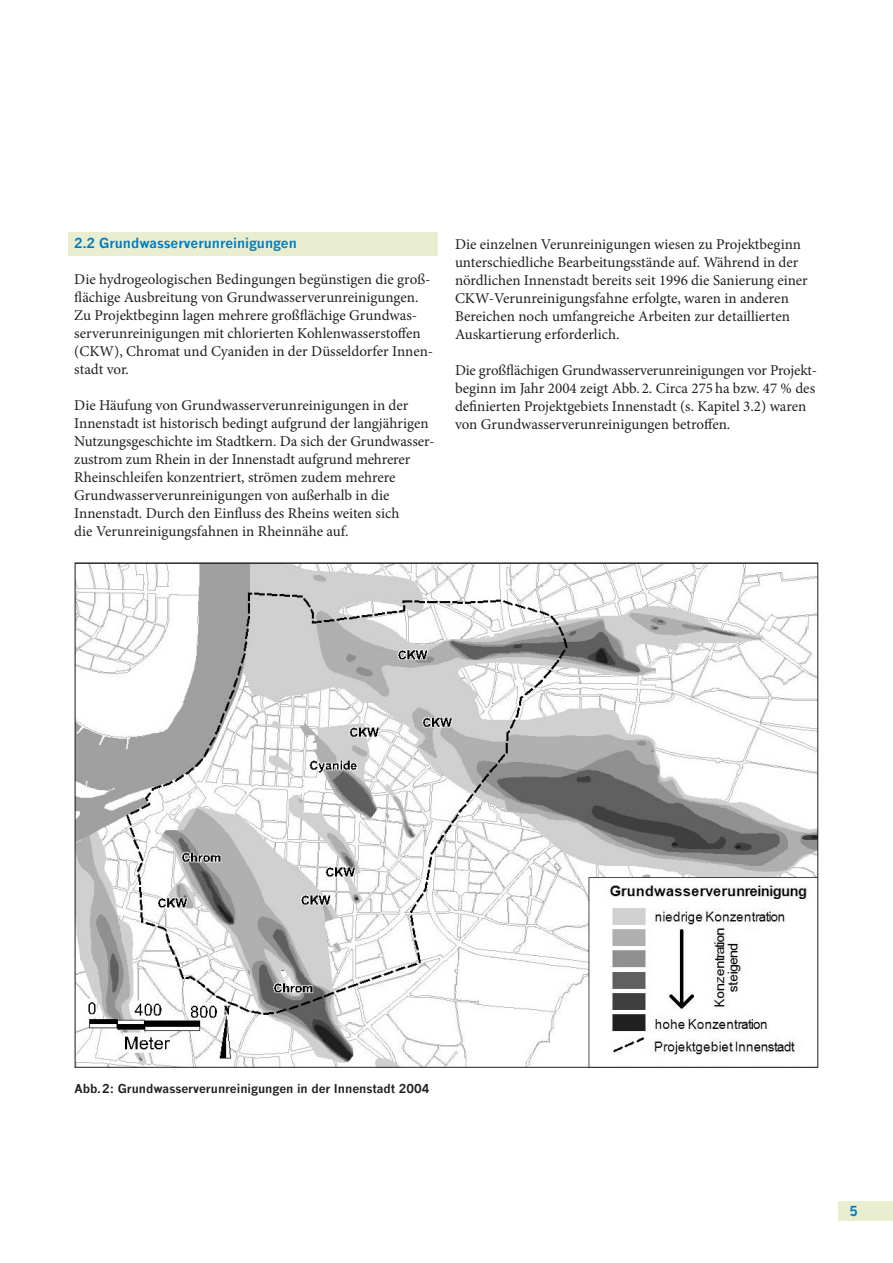
<style>
.page{position:relative;width:893px;height:1263px;background:#fff}
.page>*{position:absolute;margin:0;border:0;box-sizing:border-box;transform-origin:0 0}
.t1{font:15px/18px "Minion Pro";color:#231f20}
.t2{font:700 13.5px "News Gothic";color:#007cc2}
.t3{font:700 12px "News Gothic";color:#231f20}
</style>
<div class="page">
<div style="left:838px;top:1201px;width:55px;height:19px;background:#eaeed0"></div>
<div style="left:68px;top:232px;width:370px;height:24px;background:#eaeed0"></div>
<img style="left:77px;top:565px;width:739px;height:501px">
<h2 class="t2" style="left:74px;top:234px;width:224px">2.2 Grundwasserverunreinigungen</h2>
<p class="t1" style="left:74px;top:270px;width:360px">Die hydrogeologischen Bedingungen begünstigen die groß&shy;flächige Ausbreitung von Grundwasserverunreinigungen.<br>Zu Projektbeginn lagen mehrere großflächige Grundwas&shy;serverunreinigungen mit chlorierten Kohlenwasserstoffen (CKW), Chromat und Cyaniden in der Düsseldorfer Innen&shy;stadt vor.</p>
<p class="t1" style="left:74px;top:396px;width:362px">Die Häufung von Grundwasserverunreinigungen in der Innenstadt ist historisch bedingt aufgrund der langjährigen Nutzungsgeschichte im Stadtkern. Da sich der Grundwasser&shy;zustrom zum Rhein in der Innenstadt aufgrund mehrerer Rheinschleifen konzentriert, strömen zudem mehrere Grundwasserverunreinigungen von außerhalb in die Innenstadt. Durch den Einfluss des Rheins weiten sich<br>die Verunreinigungsfahnen in Rheinnähe auf.</p>
<p class="t1" style="left:455px;top:235px;width:354px">Die einzelnen Verunreinigungen wiesen zu Projekt beginn unterschiedliche Bearbeitungsstände auf. Während in der nördlichen Innenstadt bereits seit 1996 die Sanierung einer CKW-Verunreinigungsfahne erfolgte, waren in anderen Bereichen noch umfangreiche Arbeiten zur detaillierten Auskartierung erforderlich.</p>
<p class="t1" style="left:455px;top:361px;width:364px">Die großflächigen Grundwasserverunreinigungen vor Projekt&shy;beginn im Jahr 2004 zeigt Abb. 2. Circa 275 ha bzw. 47 % des definierten Projektgebiets Innenstadt (s. Kapitel 3.2) waren von Grundwasserverunreinigungen betroffen.</p>
<p class="t3" style="left:74px;top:1081px;width:356px">Abb. 2: Grundwasserverunreinigungen in der Innenstadt 2004</p>
<p class="t2" style="left:849px;top:1202px;width:10px">5</p>
</div>
